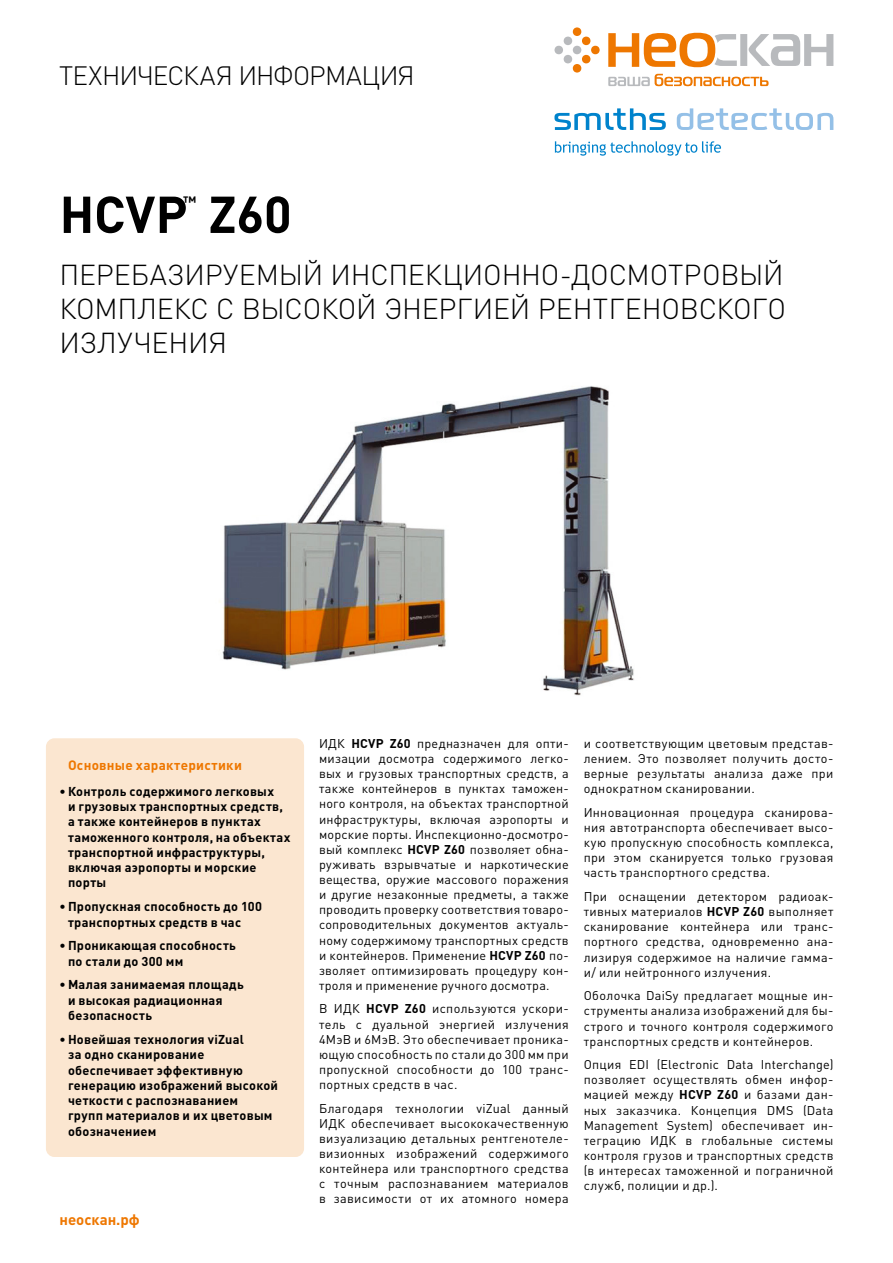
<style>
.page{position:relative;width:893px;height:1263px;background:#fff}
.page>*{position:absolute;margin:0;border:0;box-sizing:border-box;transform-origin:0 0}
.t1{font:700 51px "DIN Pro";color:#000}
.t2{font:300 28.5px/34.2px "DIN Pro";letter-spacing:-.005em;color:#000;text-align:justify}
.t3{font:300 26.25px "DIN Pro";letter-spacing:-.03em;color:#000}
.t4{font:700 15px "DIN Pro";color:#e70}
.t5{font:700 14.85px "DIN Pro";color:#000}
.t6{font:700 13.5px "DIN Pro";letter-spacing:.02em;color:#e70}
.t7{font:700 12.75px/15.3px "DIN Pro";letter-spacing:.02em;color:#000}
.t8{font:12.6px/15.1px "DIN Pro";letter-spacing:.025em;color:#000;text-align:justify}
.s1{font-weight:700}
</style>
<div class="page">
<svg style="left:554px;top:27px;width:46px;height:46px"></svg>
<svg style="left:608px;top:33px;width:225px;height:34px"></svg>
<svg style="left:608px;top:74px;width:161px;height:12px"></svg>
<svg style="left:554px;top:108px;width:112px;height:22px"></svg>
<svg style="left:677px;top:108px;width:156px;height:22px"></svg>
<svg style="left:555px;top:141px;width:166px;height:15px"></svg>
<img style="left:222px;top:386px;width:412px;height:310px">
<div style="left:46px;top:738px;width:258px;height:419px;background:#fbe6d0;border-radius:9px"></div>
<h3 class="t3" style="left:59px;top:58px;width:357px">ТЕХНИЧЕСКАЯ ИНФОРМАЦИЯ</h3>
<h1 class="t1" style="left:60px;top:180px;width:234px">HCVP Z60</h1>
<p class="t5" style="left:183px;top:192px;width:15px">™</p>
<h2 class="t2" style="left:60px;top:256px;width:728px">ПЕРЕБАЗИРУЕМЫЙ ИНСПЕКЦИОННО-ДОСМОТРОВЫЙ КОМПЛЕКС С ВЫСОКОЙ ЭНЕРГИЕЙ РЕНТГЕНОВСКОГО ИЗЛУЧЕНИЯ</h2>
<p class="t6" style="left:68px;top:756px;width:175px">Основные характеристики</p>
<p class="t7" style="left:68px;top:783px;width:224px;text-indent:-9px">• Контроль содержимого легковых<br>и грузовых транспортных средств, а также контейнеров в пунктах таможенного контроля, на объектах транспортной инфраструктуры, включая аэропорты и морские порты</p>
<p class="t7" style="left:68px;top:898px;width:196px;text-indent:-9px">• Пропускная способность до 100 транспортных средств в час</p>
<p class="t7" style="left:68px;top:937px;width:169px;text-indent:-9px">• Проникающая способность по стали до 300 мм</p>
<p class="t7" style="left:68px;top:977px;width:177px;text-indent:-9px">• Малая занимаемая площадь и высокая радиационная безопасность</p>
<p class="t7" style="left:68px;top:1031px;width:211px;text-indent:-9px">• Новейшая технология viZual<br>за одно сканирование обеспечивает эффективную генерацию изображений высокой четкости с распознаванием<br>групп материалов и их цветовым обозначением</p>
<p class="t4" style="left:60px;top:1209px;width:82px">неоскан.рф</p>
<p class="t8" style="left:319px;top:735px;width:251px">ИДК <span class="s1">HCVP Z60</span> предназначен для опти&shy;мизации досмотра содержимого легко&shy;вых и грузовых транспортных средств, а также контейнеров в пунктах таможен&shy;ного контроля, на объектах транспортной инфраструктуры, включая аэропорты и морские порты. Инспекционно-досмотро&shy;вый комплекс <span class="s1">HCVP Z60</span> позволяет обна&shy;руживать взрывчатые и наркотические вещества, оружие массового поражения и другие незаконные предметы, а также проводить проверку соответствия товаро&shy;сопроводительных документов актуаль&shy;ному содержимому транспортных средств и контейнеров. Применение <span class="s1">HCVP Z60</span> по&shy;зволяет оптимизировать процедуру кон&shy;троля и применение ручного досмотра.</p>
<p class="t8" style="left:319px;top:1001px;width:251px">В ИДК <span class="s1">HCVP Z60</span> используются ускори&shy;тель с дуальной энергией излучения 4МэВ и 6МэВ. Это обеспечивает проника&shy;ющую способность по стали до 300 мм при пропускной способности до 100 транс&shy;портных средств в час.</p>
<p class="t8" style="left:319px;top:1100px;width:251px">Благодаря технологии viZual данный ИДК обеспечивает высококачественную визуализацию детальных рентгенотеле&shy;визионных изображений содержимого контейнера или транспортного средства с точным распознаванием материалов в зависимости от их атомного номера</p>
<p class="t8" style="left:584px;top:735px;width:251px">и соответствующим цветовым представ&shy;лением. Это позволяет получить досто&shy;верные результаты анализа даже при однократном сканировании.</p>
<p class="t8" style="left:584px;top:804px;width:251px">Инновационная процедура сканирова&shy;ния автотранспорта обеспечивает высо&shy;кую пропускную способность комплекса, при этом сканируется только грузовая часть транспортного средства.</p>
<p class="t8" style="left:584px;top:888px;width:251px">При оснащении детектором радиоак&shy;тивных материалов <span class="s1">HCVP Z60</span> выполняет сканирование контейнера или транс&shy;портного средства, одновременно ана&shy;лизируя содержимое на наличие гамма&shy;и/ или нейтронного излучения.</p>
<p class="t8" style="left:584px;top:987px;width:251px">Оболочка DaiSy предлагает мощные ин&shy;струменты анализа изображений для бы&shy;строго и точного контроля содержимого транспортных средств и контейнеров.</p>
<p class="t8" style="left:584px;top:1056px;width:251px">Опция EDI (Electronic Data Interchange) позволяет осуществлять обмен инфор&shy;мацией между <span class="s1">HCVP Z60</span> и базами дан&shy;ных заказчика. Концепция DMS (Data Management System) обеспечивает ин&shy;теграцию ИДК в глобальные системы контроля грузов и транспортных средств (в интересах таможенной и пограничной служб, полиции и др.).</p>
</div>
